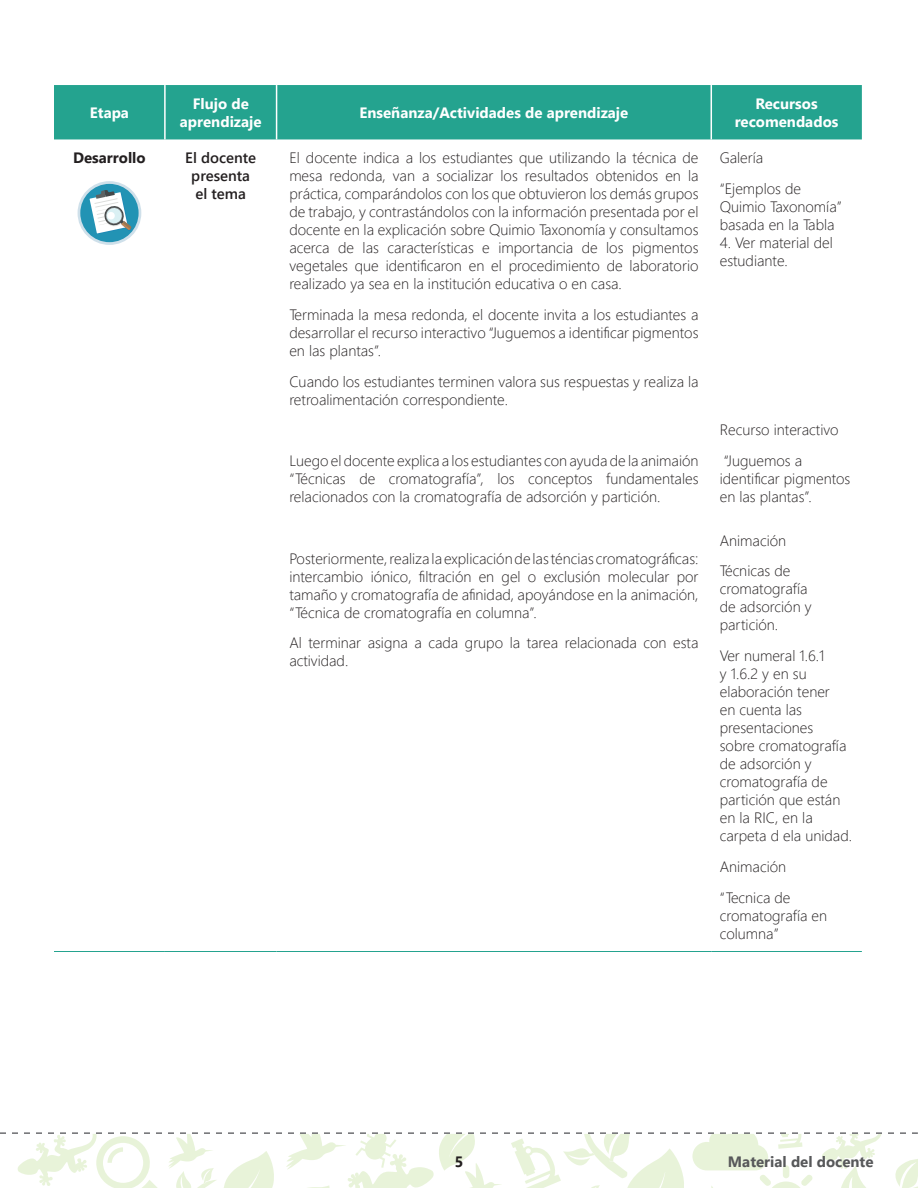
<style>
.page{position:relative;width:918px;height:1188px;background:#fff}
.page>*{position:absolute;margin:0;border:0;box-sizing:border-box;transform-origin:0 0}
.Tex_gen{font:300 15px/18px "Segoe UI";color:#231f20}
.Tex_gen-2{font:700 15px/18px "Segoe UI";color:#fff;text-align:center}
.Tex_gen-3{font:600 15px/18px "Segoe UI";color:#231f20;text-align:center}
.t1{font:700 15px "Segoe UI";color:#57585a}
.Tex_gen-4{font:700 15px "Segoe UI";color:#231f20}
</style>
<div class="page">
<svg style="left:0;top:1132px;width:918px;height:56px"></svg>
<div style="left:54px;top:85px;width:808px;height:54px;background:#24a38f"></div>
<hr style="left:54px;top:951px;width:111px;height:1px;background:#24a38f">
<hr style="left:165px;top:951px;width:112px;height:1px;background:#24a38f">
<hr style="left:277px;top:951px;width:434px;height:1px;background:#24a38f">
<hr style="left:711px;top:951px;width:151px;height:1px;background:#24a38f">
<hr style="left:164px;top:85px;width:2px;height:54px;background:#fff">
<hr style="left:276px;top:85px;width:1px;height:54px;background:#fff">
<hr style="left:711px;top:85px;width:1px;height:54px;background:#fff">
<svg style="left:78px;top:181px;width:63px;height:64px"></svg>
<div style="left:80px;top:184px;width:59px;height:58px;background:#2293b4;border-radius:50%"></div>
<svg style="left:90px;top:190px;width:42px;height:44px"></svg>
<p class="Tex_gen-2" style="left:90px;top:103px;width:41px">Etapa</p>
<p class="Tex_gen-2" style="left:180px;top:94px;width:83px">Flujo de aprendizaje</p>
<p class="Tex_gen-2" style="left:360px;top:103px;width:270px">Enseñanza/Actividades de aprendizaje</p>
<p class="Tex_gen-2" style="left:735px;top:94px;width:105px">Recursos recomendados</p>
<p class="Tex_gen-4" style="left:73px;top:146px;width:74px">Desarrollo</p>
<p class="Tex_gen-3" style="left:185px;top:149px;width:72px">El docente presenta el tema</p>
<p class="Tex_gen" style="left:289px;top:148px;width:411px;text-align:justify">El docente indica a los estudiantes que utilizando la técnica de mesa redonda, van a socializar los resultados obtenidos en la práctica, comparándolos con los que obtuvieron los demás grupos de trabajo, y contrastándolos con la información presentada por el docente en la explicación sobre Quimio Taxonomía y consultamos acerca de las características e importancia de los pigmentos vegetales que identificaron en el procedimiento de laboratorio realizado ya sea en la institución educativa o en casa.</p>
<p class="Tex_gen" style="left:289px;top:305px;width:411px;text-align:justify">Terminada la mesa redonda, el docente invita a los estudiantes a desarrollar el recurso interactivo “Juguemos a identificar pigmentos en las plantas”.</p>
<p class="Tex_gen" style="left:289px;top:372px;width:411px">Cuando los estudiantes terminen valora sus respuestas y realiza la retroalimentación correspondiente.</p>
<p class="Tex_gen" style="left:720px;top:148px;width:45px">Galería</p>
<p class="Tex_gen" style="left:720px;top:179px;width:124px">“Ejemplos de<br>Quimio Taxonomía” basada en la Tabla</p>
<p class="Tex_gen" style="left:720px;top:233px;width:115px">4. Ver material del estudiante.</p>
<p class="Tex_gen" style="left:289px;top:451px;width:411px;text-align:justify">Luego el docente explica a los estudiantes con ayuda de la animaión “Técnicas de cromatografía”, los conceptos fundamentales relacionados con la cromatografía de adsorción y partición.</p>
<p class="Tex_gen" style="left:289px;top:549px;width:411px;text-align:justify">Posteriormente, realiza la explicación de las téncias cromatográficas: intercambio iónico, filtración en gel o exclusión molecular por tamaño y cromatografía de afinidad, apoyándose en la animación, “Técnica de cromatografía en columna”.</p>
<p class="Tex_gen" style="left:289px;top:633px;width:411px">Al terminar asigna a cada grupo la tarea relacionada con esta actividad.</p>
<p class="Tex_gen" style="left:720px;top:420px;width:120px">Recurso interactivo</p>
<p class="Tex_gen" style="left:720px;top:451px;width:132px">“Juguemos a identificar pigmentos en las plantas”.</p>
<p class="Tex_gen" style="left:720px;top:531px;width:68px">Animación</p>
<p class="Tex_gen" style="left:720px;top:561px;width:93px">Técnicas de cromatografía de adsorción y partición.</p>
<p class="Tex_gen" style="left:720px;top:646px;width:134px">Ver numeral 1.6.1<br>y 1.6.2 y en su elaboración tener<br>en cuenta las presentaciones<br>sobre cromatografía de adsorción y cromatografía de partición que están en la RIC, en la carpeta d ela unidad.</p>
<p class="Tex_gen" style="left:720px;top:857px;width:68px">Animación</p>
<p class="Tex_gen" style="left:720px;top:888px;width:109px">“Tecnica de cromatografía en columna”</p>
<p class="Tex_gen-4" style="left:455px;top:1150px;width:10px">5</p>
<p class="t1" style="left:728px;top:1149px;width:147px">Material del docente</p>
</div>
